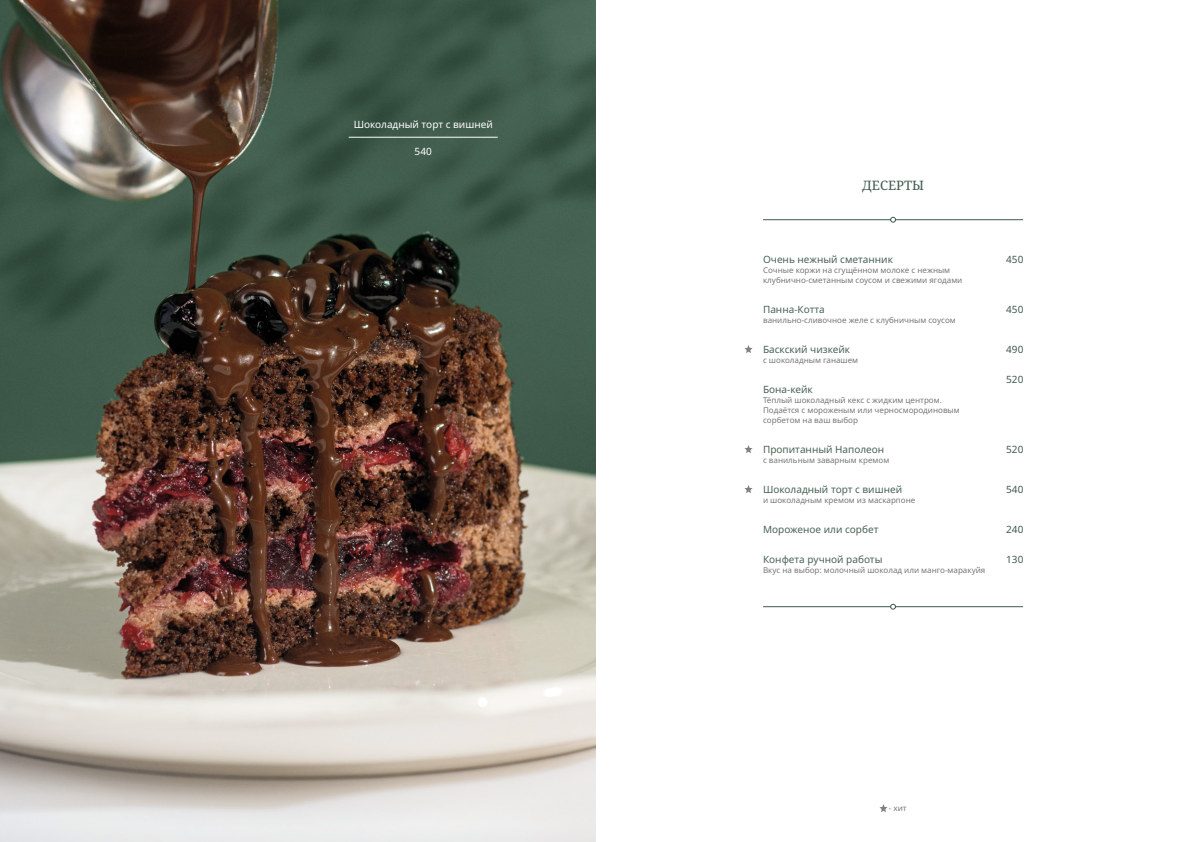
<style>
.page{position:relative;width:1191px;height:842px;background:#fff}
.page>*{position:absolute;margin:0;border:0;box-sizing:border-box;transform-origin:0 0}
.t1{font:13px "Noto Serif";color:#415b4d}
.t2{font:10px "Noto Sans";color:#496254}
.t3{font:10px "Noto Sans";color:#fff}
.t4{font:10px "Noto Sans";color:#415b4d}
.t5{font:8px/10px "Noto Sans";color:#777676}
</style>
<div class="page">
<img style="left:0;top:0;width:595px;height:842px">
<hr style="left:349px;top:137px;width:148px;height:1px;background:#fff">
<svg style="left:879px;top:804px;width:8px;height:8px"></svg>
<svg style="left:763px;top:217px;width:260px;height:6px"></svg>
<svg style="left:763px;top:604px;width:260px;height:6px"></svg>
<svg style="left:744px;top:345px;width:8px;height:8px"></svg>
<svg style="left:744px;top:445px;width:8px;height:8px"></svg>
<svg style="left:744px;top:485px;width:8px;height:8px"></svg>
<p class="t3" style="left:354px;top:118px;width:141px">Шоколадный торт с вишней</p>
<p class="t3" style="left:414px;top:145px;width:19px">540</p>
<h1 class="t1" style="left:862px;top:176px;width:63px">ДЕСЕРТЫ</h1>
<p class="t2" style="left:763px;top:254px;width:131px">Очень нежный сметанник</p>
<p class="t5" style="left:763px;top:265px;width:201px">Сочные коржи на сгущённом молоке с нежным клубнично-сметанным соусом и свежими ягодами</p>
<p class="t2" style="left:763px;top:304px;width:63px">Панна-Котта</p>
<p class="t5" style="left:763px;top:315px;width:194px">ванильно-сливочное желе с клубничным соусом</p>
<p class="t2" style="left:763px;top:344px;width:89px">Баскский чизкейк</p>
<p class="t5" style="left:763px;top:355px;width:97px">с шоколадным ганашем</p>
<p class="t2" style="left:763px;top:384px;width:51px">Бона-кейк</p>
<p class="t5" style="left:763px;top:395px;width:198px">Тёплый шоколадный кекс с жидким центром.<br>Подаётся с мороженым или черносмородиновым сорбетом на ваш выбор</p>
<p class="t2" style="left:763px;top:444px;width:123px">Пропитанный Наполеон</p>
<p class="t5" style="left:763px;top:455px;width:128px">с ванильным заварным кремом</p>
<p class="t2" style="left:763px;top:484px;width:141px">Шоколадный торт с вишней</p>
<p class="t5" style="left:763px;top:495px;width:154px">и шоколадным кремом из маскарпоне</p>
<p class="t2" style="left:763px;top:524px;width:117px">Мороженое или сорбет</p>
<p class="t2" style="left:763px;top:554px;width:121px">Конфета ручной работы</p>
<p class="t5" style="left:763px;top:565px;width:224px">Вкус на выбор: молочный шоколад или манго-маракуйя</p>
<p class="t4" style="left:1006px;top:254px;width:19px">450</p>
<p class="t4" style="left:1006px;top:304px;width:19px">450</p>
<p class="t4" style="left:1006px;top:344px;width:19px">490</p>
<p class="t4" style="left:1006px;top:374px;width:19px">520</p>
<p class="t4" style="left:1006px;top:444px;width:19px">520</p>
<p class="t4" style="left:1006px;top:484px;width:19px">540</p>
<p class="t4" style="left:1006px;top:524px;width:19px">240</p>
<p class="t4" style="left:1006px;top:554px;width:19px">130</p>
<p class="t5" style="left:889px;top:803px;width:19px">- хит</p>
</div>
